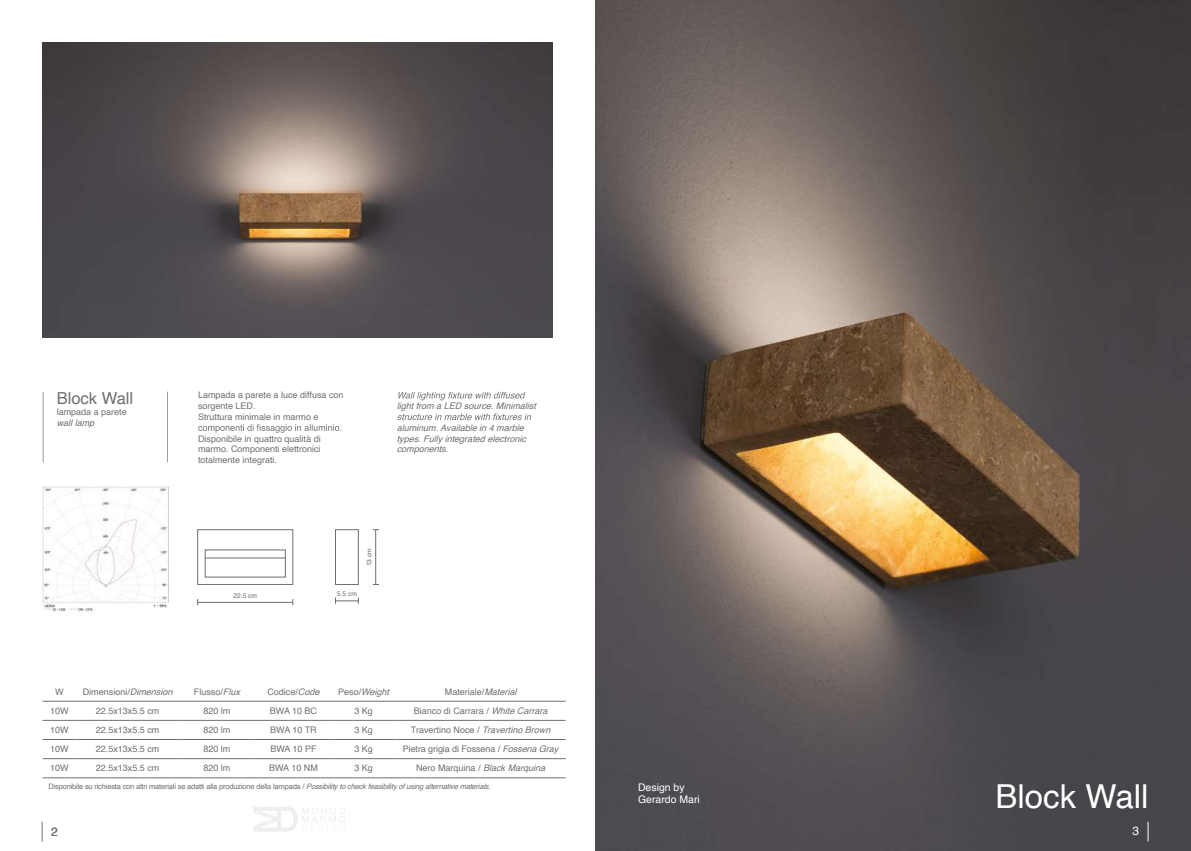
<style>
.page{position:relative;width:1191px;height:851px;background:#fff}
.page>*{position:absolute;margin:0;border:0;box-sizing:border-box;transform-origin:0 0}
.t1{font:33px "Helvetica";color:#fff}
.t2{font:16.5px "Helvetica";color:#706f6f}
.t3{font:12px "Helvetica";color:#706f6f}
.t4{font:12px "Helvetica";color:#fff}
.t5{font:10.5px/12.6px "Helvetica";color:#fff}
.t6{font:9px/10.8px "Helvetica";color:#706f6f}
.t7{font:italic 9px/10.8px "Helvetica";color:#706f6f}
.t8{font:7.5px "Helvetica";letter-spacing:-.025em;color:#706f6f}
.t9{font:6.75px "Helvetica";color:#706f6f}
.s1{font-style:italic}
.s2{font-style:normal}
</style>
<div class="page">
<img style="left:595px;top:0;width:596px;height:850px">
<img style="left:43px;top:43px;width:510px;height:294px">
<hr style="left:43px;top:391px;width:1px;height:71px;background:#9d9d9c">
<svg style="left:42px;top:821px;width:1px;height:20px"></svg>
<svg style="left:1147px;top:821px;width:1px;height:20px"></svg>
<hr style="left:167px;top:391px;width:1px;height:71px;background:#9d9d9c">
<hr style="left:43px;top:700px;width:34px;height:1px;background:#706f6f">
<hr style="left:77px;top:700px;width:102px;height:1px;background:#706f6f">
<hr style="left:179px;top:700px;width:76px;height:1px;background:#706f6f">
<hr style="left:255px;top:700px;width:77px;height:1px;background:#706f6f">
<hr style="left:332px;top:700px;width:63px;height:1px;background:#706f6f">
<hr style="left:395px;top:700px;width:171px;height:1px;background:#706f6f">
<hr style="left:43px;top:720px;width:34px;height:1px;background:#706f6f">
<hr style="left:77px;top:720px;width:102px;height:1px;background:#706f6f">
<hr style="left:179px;top:720px;width:76px;height:1px;background:#706f6f">
<hr style="left:255px;top:720px;width:77px;height:1px;background:#706f6f">
<hr style="left:332px;top:720px;width:63px;height:1px;background:#706f6f">
<hr style="left:395px;top:720px;width:171px;height:1px;background:#706f6f">
<hr style="left:43px;top:739px;width:34px;height:1px;background:#706f6f">
<hr style="left:77px;top:739px;width:102px;height:1px;background:#706f6f">
<hr style="left:179px;top:739px;width:76px;height:1px;background:#706f6f">
<hr style="left:255px;top:739px;width:77px;height:1px;background:#706f6f">
<hr style="left:332px;top:739px;width:63px;height:1px;background:#706f6f">
<hr style="left:395px;top:739px;width:171px;height:1px;background:#706f6f">
<hr style="left:43px;top:758px;width:34px;height:1px;background:#706f6f">
<hr style="left:77px;top:758px;width:102px;height:1px;background:#706f6f">
<hr style="left:179px;top:758px;width:76px;height:1px;background:#706f6f">
<hr style="left:255px;top:758px;width:77px;height:1px;background:#706f6f">
<hr style="left:332px;top:758px;width:63px;height:1px;background:#706f6f">
<hr style="left:395px;top:758px;width:171px;height:1px;background:#706f6f">
<hr style="left:179px;top:777px;width:76px;height:1px;background:#706f6f">
<hr style="left:43px;top:777px;width:34px;height:1px;background:#706f6f">
<hr style="left:77px;top:777px;width:102px;height:1px;background:#706f6f">
<hr style="left:255px;top:777px;width:77px;height:1px;background:#706f6f">
<hr style="left:332px;top:777px;width:63px;height:1px;background:#706f6f">
<hr style="left:395px;top:777px;width:171px;height:1px;background:#706f6f">
<svg style="left:198px;top:424px;width:143px;height:8px"></svg>
<svg style="left:398px;top:392px;width:127px;height:8px"></svg>
<svg style="left:397px;top:413px;width:134px;height:7px"></svg>
<svg style="left:253px;top:807px;width:92px;height:24px"></svg>
<div style="left:335px;top:529px;width:23px;height:55px;border:1px solid #706f6f"></div>
<svg style="left:335px;top:597px;width:24px;height:6px"></svg>
<hr style="left:375px;top:530px;width:1px;height:54px;background:#706f6f">
<div style="left:197px;top:529px;width:96px;height:55px;border:1px solid #706f6f"></div>
<hr style="left:205px;top:557px;width:80px;height:1px;background:#706f6f">
<hr style="left:198px;top:602px;width:95px;height:1px;background:#706f6f">
<img style="left:43px;top:486px;width:125px;height:125px">
<h2 class="t2" style="left:57px;top:385px;width:78px">Block Wall</h2>
<p class="t6" style="left:57px;top:406px;width:72px">lampada a parete</p>
<p class="t7" style="left:57px;top:417px;width:43px">walllamp</p>
<p class="t6" style="left:198px;top:390px;width:147px">Lampada a parete a luce diffusa con sorgente LED.<br>Struttura minimale in marmo e</p>
<p class="t6" style="left:198px;top:433px;width:124px;text-align:justify">Disponibile in quattro qualità di marmo. Componenti elettronici totalmente integrati.</p>
<p class="t7" style="left:397px;top:401px;width:144px">lightfrom aLEDsource.Minimalist</p>
<p class="t7" style="left:397px;top:422px;width:134px">aluminum. Availablein4marble types.Fullyintegratedelectronic components.</p>
<p class="t9" style="left:233px;top:590px;width:25px">22.5 cm</p>
<p class="t9" style="left:364px;top:566px;width:20px;rotate:-90deg">13 cm</p>
<p class="t9" style="left:337px;top:588px;width:22px">5.5 cm</p>
<p class="t6" style="left:55px;top:686px;width:10px">W</p>
<p class="t6" style="left:83px;top:686px;width:95px">Dimensioni/<span class="s1">Dimension</span></p>
<p class="t6" style="left:194px;top:686px;width:51px">Flusso/<span class="s1">Flux</span></p>
<p class="t6" style="left:267px;top:686px;width:57px">Codice/<span class="s1">Code</span></p>
<p class="t7" style="left:338px;top:686px;width:56px"><span class="s2">P e s o /</span>Weight</p>
<p class="t6" style="left:445px;top:686px;width:77px">Materiale/<span class="s1">Material</span></p>
<p class="t6" style="left:50px;top:705px;width:20px">10W</p>
<p class="t6" style="left:96px;top:705px;width:65px">22.5x13x5.5 cm</p>
<p class="t6" style="left:203px;top:705px;width:29px">820 lm</p>
<p class="t6" style="left:270px;top:705px;width:49px">BWA 10 BC</p>
<p class="t6" style="left:354px;top:705px;width:20px">3 Kg</p>
<p class="t6" style="left:414px;top:705px;width:139px">Bianco di Carrara / <span class="s1">WhiteCarrara</span></p>
<p class="t6" style="left:50px;top:724px;width:20px">10W</p>
<p class="t6" style="left:96px;top:724px;width:65px">22.5x13x5.5 cm</p>
<p class="t6" style="left:203px;top:724px;width:29px">820 lm</p>
<p class="t6" style="left:270px;top:724px;width:48px">BWA 10 TR</p>
<p class="t6" style="left:354px;top:724px;width:20px">3 Kg</p>
<p class="t6" style="left:411px;top:724px;width:144px">T r a v e r t i n o N o c e / <span class="s1">TravertinoBrown</span></p>
<p class="t6" style="left:50px;top:743px;width:20px">10W</p>
<p class="t6" style="left:96px;top:743px;width:65px">22.5x13x5.5 cm</p>
<p class="t6" style="left:203px;top:743px;width:29px">820 lm</p>
<p class="t6" style="left:270px;top:743px;width:48px">BWA 10 PF</p>
<p class="t6" style="left:354px;top:743px;width:20px">3 Kg</p>
<p class="t6" style="left:403px;top:743px;width:161px">Pietra grigia di Fossena / <span class="s1">FossenaGray</span></p>
<p class="t6" style="left:50px;top:763px;width:20px">10W</p>
<p class="t6" style="left:96px;top:763px;width:65px">22.5x13x5.5 cm</p>
<p class="t6" style="left:203px;top:763px;width:29px">820 lm</p>
<p class="t6" style="left:269px;top:763px;width:50px">BWA 10 NM</p>
<p class="t6" style="left:354px;top:763px;width:20px">3 Kg</p>
<p class="t6" style="left:416px;top:763px;width:134px">N e r o M a r q u i n a / <span class="s1">BlackMarquina</span></p>
<p class="t8" style="left:49px;top:780px;width:446px">Disponibile su richiesta con altri materiali se adatti alla produzione della lampada / <span class="s1">Possibilitytocheckfeasibilityofusingalternativematerials.</span></p>
<p class="t5" style="left:638px;top:781px;width:63px">Design by<br>Gerardo Mari</p>
<h1 class="t1" style="left:995px;top:770px;width:154px">Block Wall</h1>
<h3 class="t3" style="left:51px;top:822px;width:8px">2</h3>
<h3 class="t4" style="left:1132px;top:821px;width:8px">3</h3>
</div>
